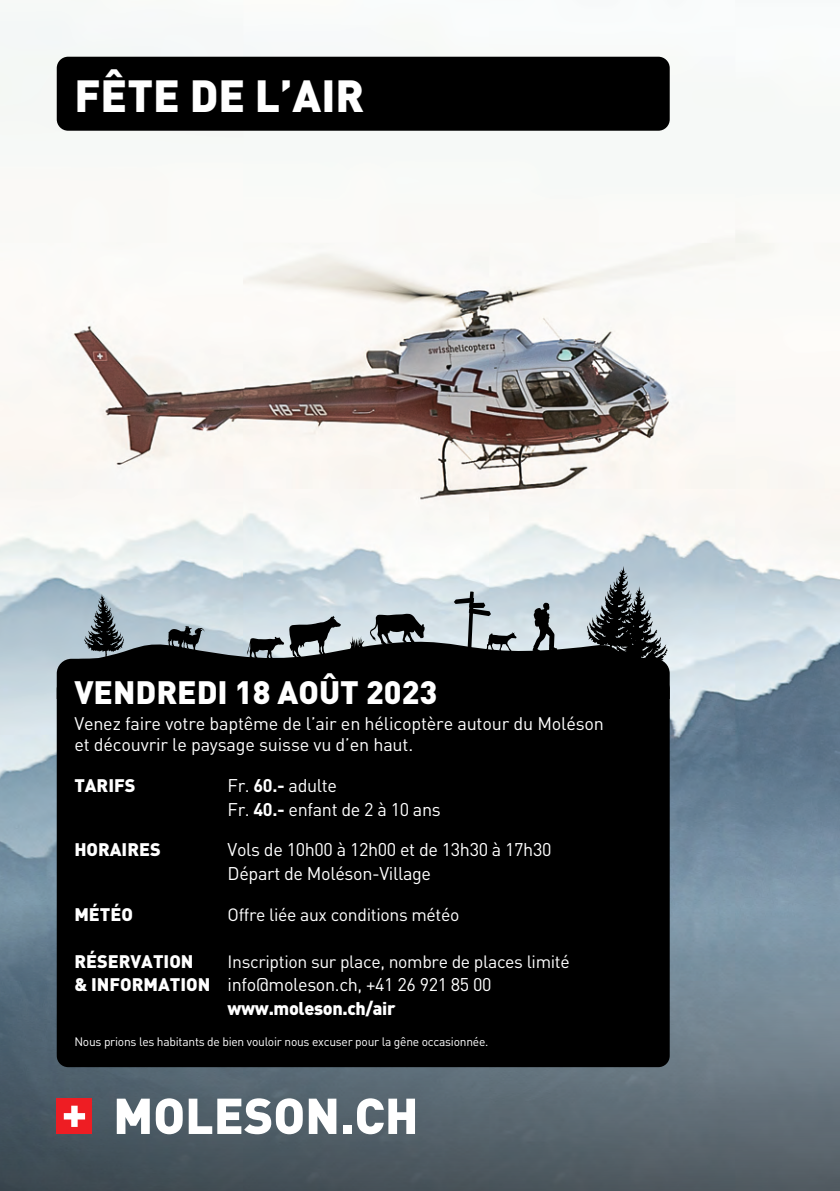
<style>
.page{position:relative;width:840px;height:1191px;background:#fff}
.page>*{position:absolute;margin:0;border:0;box-sizing:border-box;transform-origin:0 0}
.t1{font:900 44.4px "DIN";color:#fff}
.t2{font:900 32px "DIN";color:#fff}
.t3{font:18.2px/23.6px "DIN";letter-spacing:-.02em;color:#fff}
.t4{font:18px/21px "DIN";letter-spacing:-.01em;color:#fff}
.t5{font:900 18px "DIN";color:#fff}
.t6{font:17.6px "DIN";letter-spacing:-.02em;color:#fff}
.t7{font:12.2px "DIN";letter-spacing:-.02em;color:#fff}
.s1{font-weight:700}
.s2{font-weight:900;font-size:18px}
.s3{font-weight:900}
</style>
<div class="page">
<img style="left:0;top:18px;width:839px;height:855px">
<svg style="left:0;top:873px;width:839px;height:318px;background:#5d6d78"></svg>
<div style="left:57px;top:1098px;width:35px;height:36px;background:#ee1d23"></div>
<svg style="left:64px;top:1105px;width:21px;height:22px"></svg>
<svg style="left:117px;top:1098px;width:33px;height:36px"></svg>
<svg style="left:156px;top:1098px;width:26px;height:36px"></svg>
<svg style="left:189px;top:1098px;width:113px;height:36px"></svg>
<svg style="left:308px;top:1098px;width:28px;height:36px"></svg>
<div style="left:342px;top:1125px;width:9px;height:9px;background:#fff"></div>
<svg style="left:357px;top:1098px;width:58px;height:36px"></svg>
<div style="left:57px;top:677px;width:612px;height:390px;background:#000;border-radius:11px"></div>
<div style="left:57px;top:57px;width:612px;height:74px;background:#000;border-radius:11px"></div>
<svg style="left:57px;top:566px;width:612px;height:119px;background:#788185"></svg>
<h1 class="t1" style="left:74px;top:66px;width:291px">FÊTE DE L’AIR</h1>
<h2 class="t2" style="left:74px;top:670px;width:364px">VENDREDI 18 AOÛT 2023</h2>
<p class="t4" style="left:74px;top:713px;width:531px">Venez faire votre baptême de l’air en hélicoptère autour du Moléson et découvrir le paysage suisse vu d’en haut.</p>
<p class="t5" style="left:74px;top:773px;width:63px">TARIFS</p>
<p class="t3" style="left:227px;top:773px;width:214px">Fr. <span class="s1">60.-</span> adulte<br>Fr. <span class="s1">40.-</span> enfant de 2 à 10 ans</p>
<p class="t5" style="left:74px;top:837px;width:88px">HORAIRES</p>
<p class="t3" style="left:227px;top:837px;width:325px">Vols de 10h00 à 12h00 et de 13h30 à 17h30<br>Départ de Moléson-Village</p>
<p class="t5" style="left:74px;top:902px;width:60px">MÉTÉO</p>
<p class="t6" style="left:227px;top:903px;width:233px">Offre liée aux conditions météo</p>
<p class="t5" style="left:74px;top:949px;width:120px">RÉSERVATION</p>
<p class="t6" style="left:227px;top:950px;width:343px">Inscription sur place, nombre de places limité</p>
<p class="t3" style="left:227px;top:972px;width:265px;text-indent:-153px"><span class="s2">&amp; INFORMATION</span> info@moleson.ch, +41 26 921 85 00 <span class="s3">www.moleson.ch/air</span></p>
<p class="t7" style="left:74px;top:1034px;width:415px">Nous prions les habitants de bien vouloir nous excuser pour la gêne occasionnée.</p>
</div>
